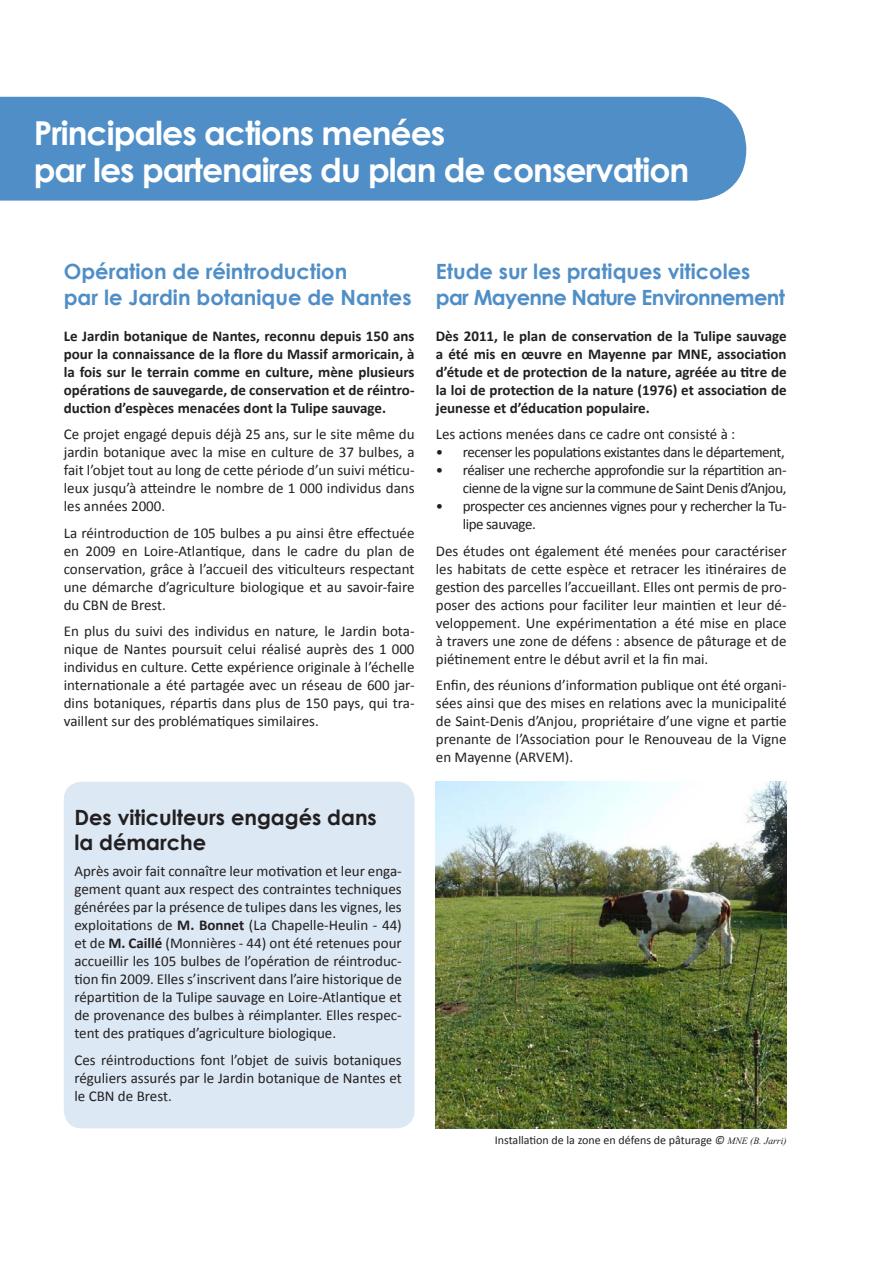
<style>
.page{position:relative;width:893px;height:1263px;background:#fff}
.page>*{position:absolute;margin:0;border:0;box-sizing:border-box;transform-origin:0 0}
.t1{font:700 33px "Century Gothic";letter-spacing:-.03em;color:#fff}
.t2{font:700 21px "Century Gothic";color:#4f8ec6}
.t3{font:700 21px "Century Gothic";color:#231f20}
.t4{font:700 21px "Century Gothic";letter-spacing:-.03em;color:#4f8ec6}
.t5{font:15px/18px "Calibri";color:#231f20;text-align:justify}
.t6{font:700 15px/18px "Calibri";color:#231f20;text-align:justify}
.t7{font:15px/18px "Calibri";letter-spacing:-.03em;color:#231f20;text-align:right}
.t8{font:12px "Calibri";color:#231f20}
.s1{font-style:italic}
.s2{font-weight:700}
.s3{font-family:"Vijaya"}
</style>
<div class="page">
<div style="left:64px;top:782px;width:351px;height:346px;background:#dce8f4;border-radius:18px"></div>
<div style="left:0;top:97px;width:746px;height:104px;background:#4f8ec6"></div>
<img style="left:436px;top:782px;width:351px;height:346px">
<p class="t1" style="left:34px;top:108px;width:413px">Principales actions menées</p>
<p class="t1" style="left:34px;top:145px;width:657px">par les partenaires du plan de conservation</p>
<p class="t2" style="left:64px;top:256px;width:285px">Opération de réintroduction</p>
<p class="t2" style="left:64px;top:281px;width:349px">par le Jardin botanique de Nantes</p>
<p class="t6" style="left:64px;top:327px;width:352px">Le Jardin botanique de Nantes, reconnu depuis 150 ans pour la connaissance de la flore du Massif armoricain, à la fois sur le terrain comme en culture, mène plusieurs opérations de sauvegarde, de conservation et de réintro&shy;duction d’espèces menacées dont la Tulipe sauvage.</p>
<p class="t5" style="left:64px;top:425px;width:352px">Ce projet engagé depuis déjà 25 ans, sur le site même du jardin botanique avec la mise en culture de 37 bulbes, a fait l’objet tout au long de cette période d’un suivi méticu&shy;leux jusqu’à atteindre le nombre de 1 000 individus dans les années 2000.</p>
<p class="t5" style="left:64px;top:524px;width:352px">La réintroduction de 105 bulbes a pu ainsi être effectuée en 2009 en Loire-Atlantique, dans le cadre du plan de conservation, grâce à l’accueil des viticulteurs respectant une démarche d’agriculture biologique et au savoir-faire du CBN de Brest.</p>
<p class="t5" style="left:64px;top:622px;width:352px">En plus du suivi des individus en nature<span class="s1">,</span> le Jardin bota&shy;nique de Nantes poursuit celui réalisé auprès des 1 000 individus en culture. Cette expérience originale à l’échelle internationale a été partagée avec un réseau de 600 jar&shy;dins botaniques, répartis dans plus de 150 pays, qui tra&shy;vaillent sur des problématiques similaires.</p>
<p class="t3" style="left:74px;top:801px;width:304px">Des viticulteurs engagés dans</p>
<p class="t3" style="left:74px;top:826px;width:133px">la démarche</p>
<p class="t5" style="left:74px;top:862px;width:329px">Après avoir fait connaître leur motivation et leur enga&shy;gement quant aux respect des contraintes techniques générées par la présence de tulipes dans les vignes, les exploitations de <span class="s2">M. Bonnet</span> (La Chapelle-Heulin - 44) et de <span class="s2">M. Caillé</span> (Monnières - 44) ont été retenues pour accueillir les 105 bulbes de l’opération de réintroduc&shy;tion fin 2009. Elles s’inscrivent dans l’aire historique de répartition de la Tulipe sauvage en Loire-Atlantique et de provenance des bulbes à réimplanter. Elles respec&shy;tent des pratiques d’agriculture biologique.</p>
<p class="t5" style="left:74px;top:1051px;width:329px">Ces réintroductions font l’objet de suivis botaniques réguliers assurés par le Jardin botanique de Nantes et le CBN de Brest.</p>
<p class="t2" style="left:436px;top:256px;width:316px">Etude sur les pratiques viticoles</p>
<p class="t4" style="left:436px;top:281px;width:351px">par Mayenne Nature Environnement</p>
<p class="t6" style="left:436px;top:327px;width:352px">Dès 2011, le plan de conservation de la Tulipe sauvage a été mis en œuvre en Mayenne par MNE, association d’étude et de protection de la nature, agréée au titre de la loi de protection de la nature (1976) et association de jeunesse et d’éducation populaire.</p>
<p class="t5" style="left:436px;top:425px;width:301px">Les actions menées dans ce cadre ont consisté à :</p>
<p class="t7" style="left:436px;top:443px;width:351px">• recenser les populations existantes dans le département,</p>
<p class="t7" style="left:436px;top:461px;width:352px">• réaliser une recherche approfondie sur la répartition an&shy;cienne de la vigne sur la commune de Saint Denis d’Anjou,</p>
<p class="t7" style="left:463px;top:497px;width:325px;text-align:left;text-indent:-27px">• prospecter ces anciennes vignes pour y rechercher la Tu&shy;lipe sauvage.</p>
<p class="t5" style="left:436px;top:542px;width:352px">Des études ont également été menées pour caractériser les habitats de cette espèce et retracer les itinéraires de gestion des parcelles l’accueillant. Elles ont permis de pro&shy;poser des actions pour faciliter leur maintien et leur dé&shy;veloppement. Une expérimentation a été mise en place à travers une zone de défens : absence de pâturage et de piétinement entre le début avril et la fin mai.</p>
<p class="t5" style="left:436px;top:676px;width:352px">Enfin, des réunions d’information publique ont été organi&shy;sées ainsi que des mises en relations avec la municipalité de Saint-Denis d’Anjou, propriétaire d’une vigne et partie prenante de l’Association pour le Renouveau de la Vigne en Mayenne (ARVEM).</p>
<p class="t8" style="left:495px;top:1132px;width:293px">Installation de la zone en défens de pâturage <span class="s1">©</span> <span class="s3">MNE (B. Jarri)</span></p>
</div>
